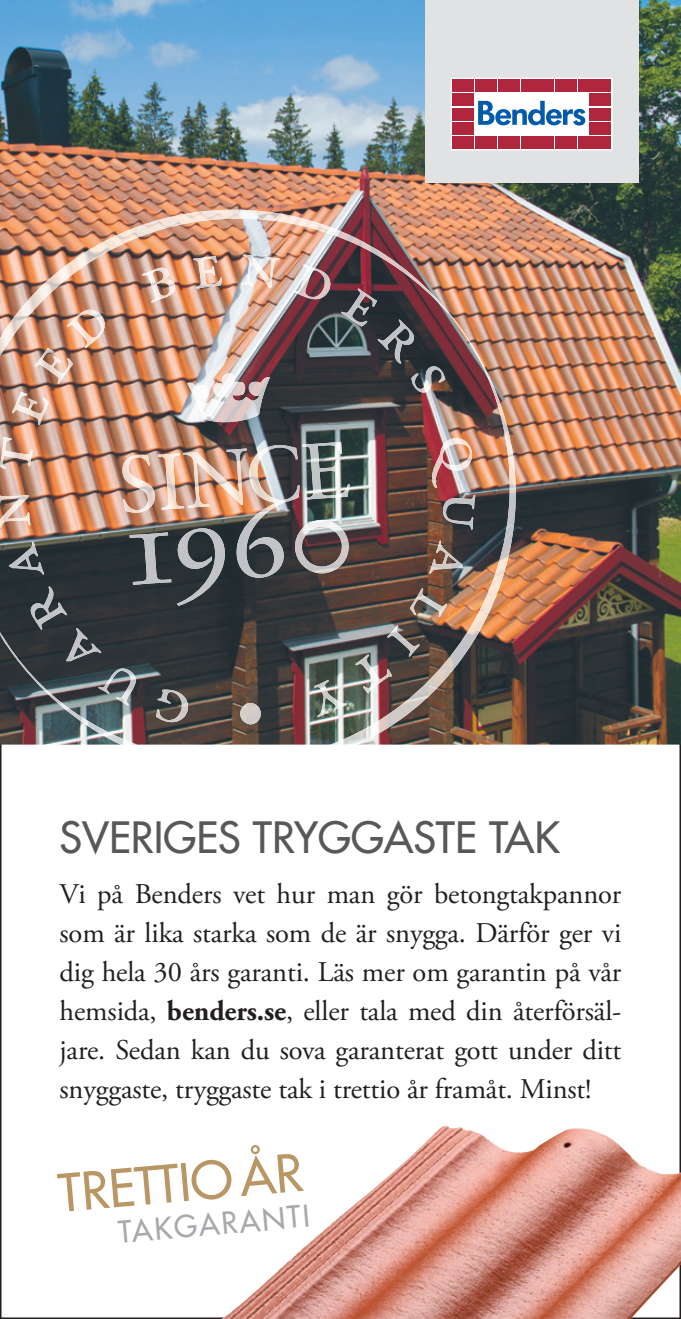
<style>
.page{position:relative;width:681px;height:1319px;background:#fff}
.page>*{position:absolute;margin:0;border:0;box-sizing:border-box;transform-origin:0 0}
.t1{font:500 50.4px "Futura Std";color:#b99764}
.t2{font:500 42px "Futura Std";color:#57585a}
.t3{font:500 29.4px "Futura Std";color:#a8a9ad}
.t4{font:28.5px/39px "Adobe Garamond Pro";letter-spacing:-.005em;color:#231f20;text-align:justify}
.s1{font-weight:700}
</style>
<div class="page">
<img style="left:0;top:0;width:680px;height:744px">
<div style="left:425px;top:0;width:213px;height:182px;background:#e1e2e4"></div>
<svg style="left:451px;top:78px;width:161px;height:72px;background:#f1dade"></svg>
<div style="left:452px;top:79px;width:10px;height:13px;background:#af263d"></div>
<div style="left:463px;top:79px;width:10px;height:13px;background:#af263d"></div>
<div style="left:452px;top:94px;width:10px;height:12px;background:#af263d"></div>
<div style="left:463px;top:94px;width:10px;height:12px;background:#af263d"></div>
<div style="left:452px;top:108px;width:10px;height:12px;background:#af263d"></div>
<div style="left:463px;top:108px;width:10px;height:12px;background:#af263d"></div>
<div style="left:452px;top:122px;width:10px;height:12px;background:#af263d"></div>
<div style="left:463px;top:122px;width:10px;height:12px;background:#af263d"></div>
<div style="left:452px;top:136px;width:10px;height:13px;background:#af263d"></div>
<div style="left:463px;top:136px;width:10px;height:13px;background:#af263d"></div>
<div style="left:475px;top:79px;width:10px;height:13px;background:#af263d"></div>
<div style="left:486px;top:79px;width:10px;height:13px;background:#af263d"></div>
<div style="left:498px;top:79px;width:10px;height:13px;background:#af263d"></div>
<div style="left:509px;top:79px;width:10px;height:13px;background:#af263d"></div>
<div style="left:520px;top:79px;width:11px;height:13px;background:#af263d"></div>
<div style="left:532px;top:79px;width:10px;height:13px;background:#af263d"></div>
<div style="left:543px;top:79px;width:10px;height:13px;background:#af263d"></div>
<div style="left:555px;top:79px;width:10px;height:13px;background:#af263d"></div>
<div style="left:566px;top:79px;width:10px;height:13px;background:#af263d"></div>
<div style="left:577px;top:79px;width:11px;height:13px;background:#af263d"></div>
<div style="left:475px;top:136px;width:10px;height:13px;background:#af263d"></div>
<div style="left:486px;top:136px;width:10px;height:13px;background:#af263d"></div>
<div style="left:498px;top:136px;width:10px;height:13px;background:#af263d"></div>
<div style="left:509px;top:136px;width:10px;height:13px;background:#af263d"></div>
<div style="left:520px;top:136px;width:11px;height:13px;background:#af263d"></div>
<div style="left:532px;top:136px;width:10px;height:13px;background:#af263d"></div>
<div style="left:543px;top:136px;width:10px;height:13px;background:#af263d"></div>
<div style="left:555px;top:136px;width:10px;height:13px;background:#af263d"></div>
<div style="left:566px;top:136px;width:10px;height:13px;background:#af263d"></div>
<div style="left:577px;top:136px;width:11px;height:13px;background:#af263d"></div>
<div style="left:589px;top:79px;width:10px;height:13px;background:#af263d"></div>
<div style="left:600px;top:79px;width:10px;height:13px;background:#af263d"></div>
<div style="left:589px;top:94px;width:10px;height:12px;background:#af263d"></div>
<div style="left:600px;top:94px;width:10px;height:12px;background:#af263d"></div>
<div style="left:589px;top:108px;width:10px;height:12px;background:#af263d"></div>
<div style="left:600px;top:108px;width:10px;height:12px;background:#af263d"></div>
<div style="left:589px;top:122px;width:10px;height:12px;background:#af263d"></div>
<div style="left:600px;top:122px;width:10px;height:12px;background:#af263d"></div>
<div style="left:589px;top:136px;width:10px;height:13px;background:#af263d"></div>
<div style="left:600px;top:136px;width:10px;height:13px;background:#af263d"></div>
<svg style="left:478px;top:101px;width:107px;height:24px;background:#88b2d7"></svg>
<img style="left:122px;top:454px;width:34px;height:58px">
<img style="left:158px;top:453px;width:26px;height:56px">
<img style="left:183px;top:448px;width:64px;height:60px">
<img style="left:248px;top:445px;width:51px;height:57px">
<img style="left:302px;top:442px;width:48px;height:57px">
<img style="left:129px;top:532px;width:42px;height:53px">
<img style="left:177px;top:528px;width:49px;height:77px">
<img style="left:235px;top:500px;width:49px;height:77px">
<img style="left:294px;top:520px;width:55px;height:53px">
<img style="left:187px;top:373px;width:83px;height:49px">
<img style="left:240px;top:703px;width:21px;height:21px">
<img style="left:156px;top:689px;width:33px;height:33px">
<img style="left:104px;top:668px;width:32px;height:37px">
<img style="left:66px;top:628px;width:35px;height:3px">
<img style="left:30px;top:586px;width:37px;height:43px">
<img style="left:9px;top:541px;width:35px;height:33px">
<img style="left:0;top:494px;width:30px;height:34px">
<img style="left:0;top:437px;width:33px;height:32px">
<img style="left:12px;top:392px;width:37px;height:33px">
<img style="left:35px;top:348px;width:38px;height:36px">
<img style="left:66px;top:317px;width:39px;height:31px">
<img style="left:341px;top:317px;width:36px;height:9px">
<img style="left:377px;top:319px;width:37px;height:44px">
<img style="left:411px;top:366px;width:5px;height:26px">
<img style="left:410px;top:588px;width:6px;height:29px">
<img style="left:387px;top:625px;width:29px;height:12px">
<img style="left:314px;top:680px;width:16px;height:37px">
<img style="left:14px;top:210px;width:402px;height:107px">
<img style="left:416px;top:278px;width:102px;height:360px">
<img style="left:0;top:316px;width:28px;height:40px">
<img style="left:0;top:631px;width:104px;height:105px">
<img style="left:104px;top:729px;width:33px;height:15px">
<img style="left:330px;top:637px;width:145px;height:107px">
<img style="left:222px;top:1124px;width:458px;height:194px">
<h2 class="t2" style="left:60px;top:811px;width:501px">SVERIGES TRYGGASTE TAK</h2>
<p class="t4" style="left:60px;top:875px;width:563px">Vi på Benders vet hur man gör betongtakpannor som är lika starka som de är snygga. Därför ger vi dig hela 30 års garanti. Läs mer om garantin på vår hemsida, <span class="s1">benders.se</span>, eller tala med din återförsäl&shy;jare. Sedan kan du sova garanterat gott under ditt snyggaste, tryggaste tak i trettio år framåt. Minst!</p>
<h1 class="t1" style="left:56px;top:1161px;width:246px;rotate:-5deg">TRETTIO ÅR</h1>
<p class="t3" style="left:117px;top:1213px;width:193px;rotate:-5deg">TAKGARANTI</p>
</div>
